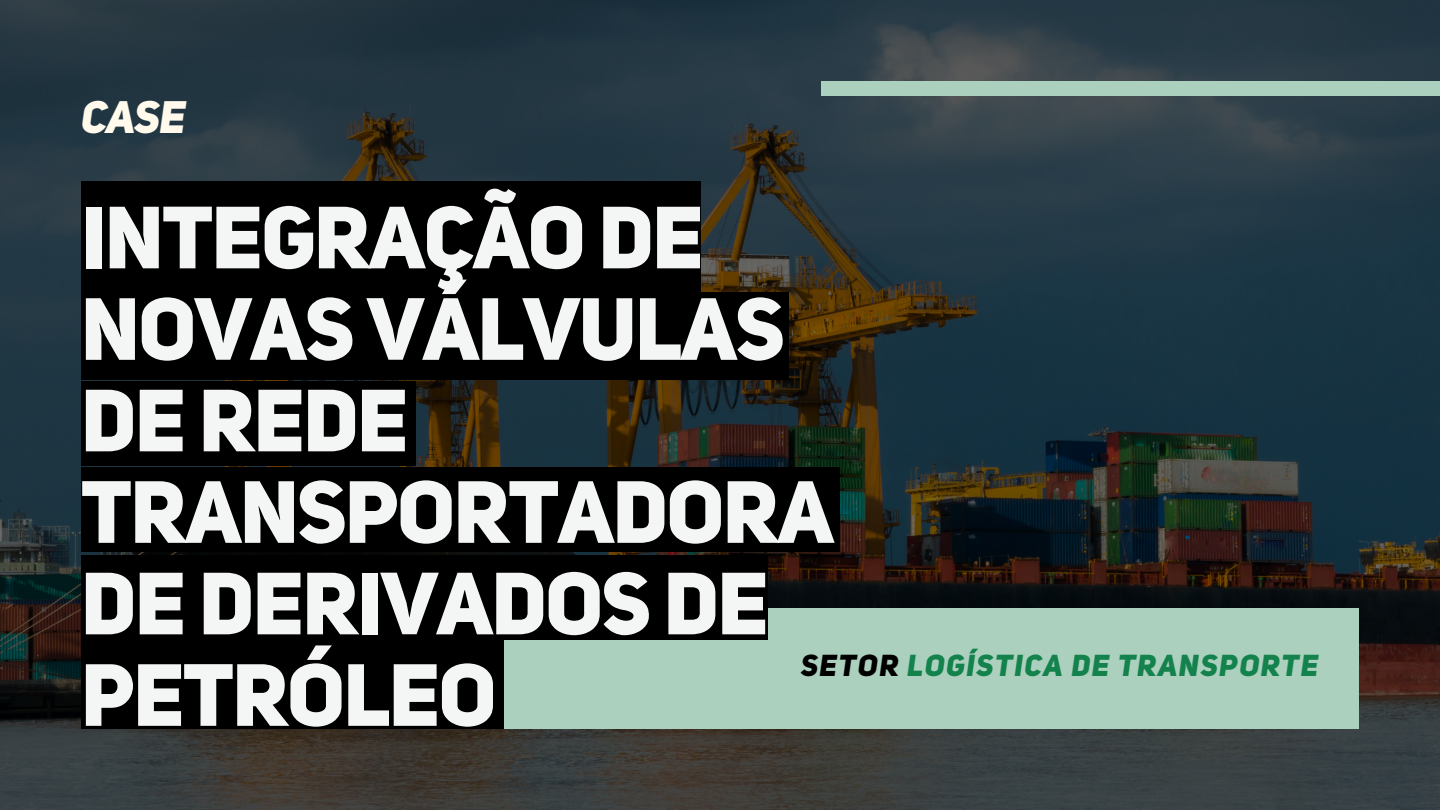
<style>
.page{position:relative;width:1440px;height:810px;background:#fff}
.page>*{position:absolute;margin:0;border:0;box-sizing:border-box;transform-origin:0 0}
.t1{font:87px/91.5px "Uni Sans Heavy CAPS";letter-spacing:-.015em;color:#f4f6f5}
.t2{font:45px "Uni Sans Heavy Italic CAPS";color:#fffaec}
.t3{font:30px "Uni Sans Heavy Italic CAPS";letter-spacing:.05em;color:#13824c}
.s1{color:#000}
</style>
<div class="page">
<img style="left:0;top:0;width:1440px;height:810px">
<div style="left:81px;top:608px;width:1278px;height:121px;background:#acd0be"></div>
<div style="left:821px;top:81px;width:619px;height:14px;background:#acd0be"></div>
<div style="left:81px;top:182px;width:619px;height:110px;background:#000"></div>
<div style="left:81px;top:639px;width:423px;height:90px;background:#000"></div>
<div style="left:81px;top:468px;width:759px;height:84px;background:#000"></div>
<div style="left:81px;top:555px;width:686px;height:84px;background:#000"></div>
<div style="left:81px;top:381px;width:334px;height:85px;background:#000"></div>
<div style="left:81px;top:292px;width:708px;height:88px;background:#000"></div>
<p class="t2" style="left:81px;top:99px;width:106px">CASE</p>
<p class="t1" style="left:81px;top:200px;width:754px">INTEGRAÇÃO DE<br>NOVAS VÁLVULAS<br>DE REDE<br>TRANSPORTADORA<br>DE DERIVADOS DE<br>PETRÓLEO</p>
<p class="t3" style="left:801px;top:653px;width:519px"><span class="s1">SETOR</span> LOGÍSTICA DE TRANSPORTE</p>
</div>
